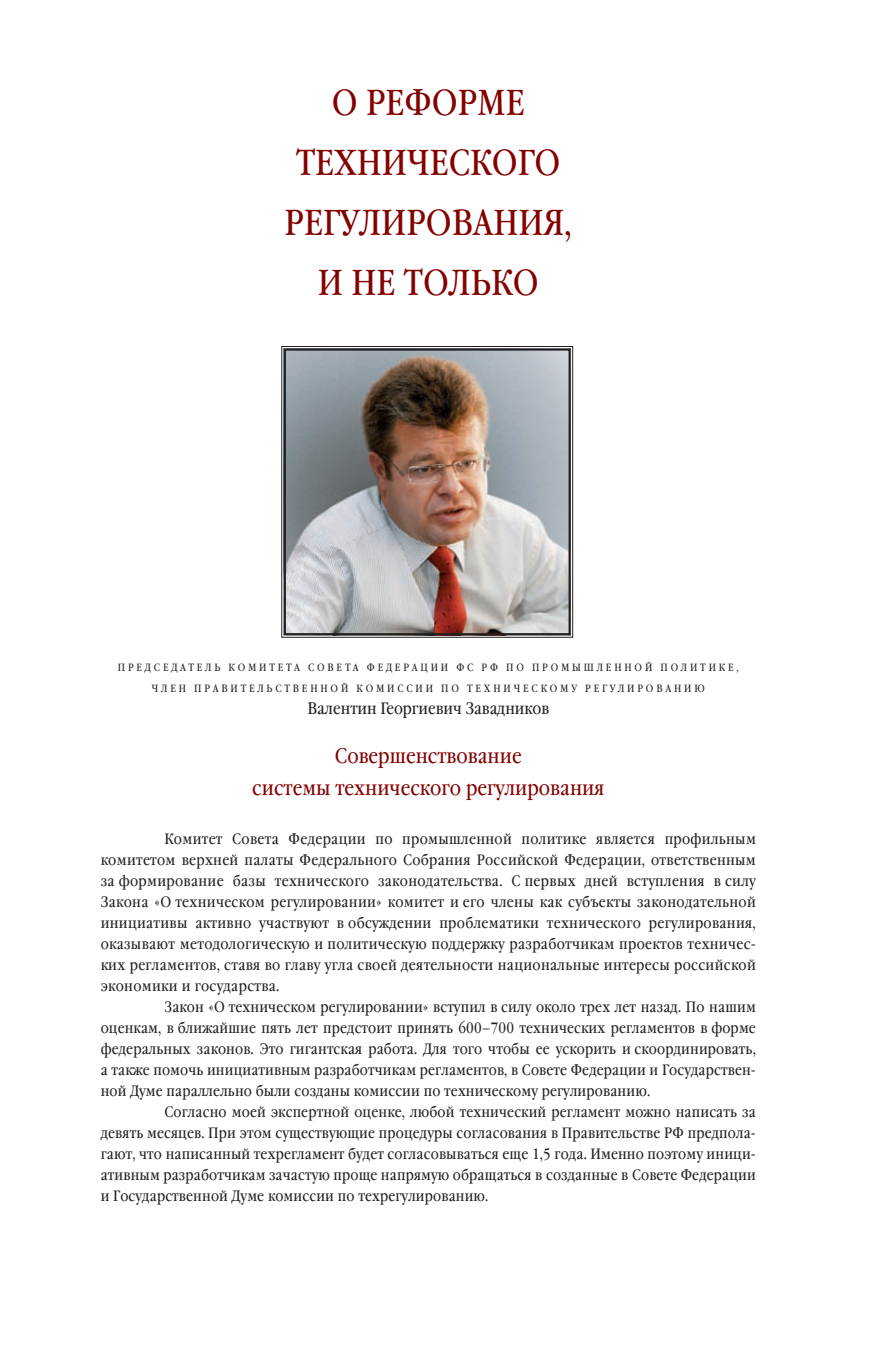
<style>
.page{position:relative;width:891px;height:1359px;background:#fff}
.page>*{position:absolute;margin:0;border:0;box-sizing:border-box;transform-origin:0 0}
.t1{font:36px/60px "Garamond Book Narrow C";color:#840101;text-align:center}
.t2{font:21px/31.8px "Garamond Book Narrow C";color:#840101;text-align:center}
.t3{font:16.5px "Garamond Book Narrow C";color:#231f20}
.t4{font:15px "Garamond Book Narrow C";letter-spacing:.01em;color:#231f20}
.t5{font:10.5px/21px "Garamond Book Narrow C";letter-spacing:.27em;color:#231f20;text-align:center}
</style>
<div class="page">
<img style="left:281px;top:346px;width:292px;height:292px">
<div style="left:284px;top:348px;width:287px;height:287px;border:2px solid #231f20"></div>
<p class="t1" style="left:284px;top:74px;width:289px">О РЕФОРМЕ<br>ТЕХНИЧЕСКОГО<br>РЕГУЛИРОВАНИЯ,<br>И НЕ ТОЛЬКО</p>
<p class="t5" style="left:118px;top:657px;width:622px">ПРЕДСЕДАТЕЛЬ КОМИТЕТА СОВЕТА ФЕДЕРАЦИИ ФС РФ ПО ПРОМЫШЛЕННОЙ ПОЛИТИКЕ,<br>ЧЛЕН ПРАВИТЕЛЬСТВЕННОЙ КОМИССИИ ПО ТЕХНИЧЕСКОМУ РЕГУЛИРОВАНИЮ</p>
<p class="t3" style="left:307px;top:699px;width:243px">Валентин Георгиевич Завадников</p>
<p class="t2" style="left:252px;top:741px;width:353px">Совершенствование<br>системы технического регулирования</p>
<p class="t4" style="left:164px;top:830px;width:593px">Комитет Совета Федерации по промышленной политике является профильным</p>
<p class="t4" style="left:101px;top:851px;width:656px">комитетом верхней палаты Федерального Собрания Российской Федерации, ответственным</p>
<p class="t4" style="left:101px;top:872px;width:656px">за формирование базы технического законодательства. С первых дней вступления в силу</p>
<p class="t4" style="left:101px;top:893px;width:656px">Закона «О техническом регулировании» комитет и его члены как субъекты законодательной</p>
<p class="t4" style="left:101px;top:914px;width:656px">инициативы активно участвуют в обсуждении проблематики технического регулирования,</p>
<p class="t4" style="left:101px;top:935px;width:656px">оказывают методологическую и политическую поддержку разработчикам проектов техничес-</p>
<p class="t4" style="left:101px;top:956px;width:656px">ких регламентов, ставя во главу угла своей деятельности национальные интересы российской</p>
<p class="t4" style="left:101px;top:977px;width:180px">экономики и государства.</p>
<p class="t4" style="left:164px;top:998px;width:592px">Закон «О техническом регулировании» вступил в силу около трех лет назад. По нашим</p>
<p class="t4" style="left:101px;top:1019px;width:656px">оценкам, в ближайшие пять лет предстоит принять 600–700 технических регламентов в форме</p>
<p class="t4" style="left:101px;top:1040px;width:656px">федеральных законов. Это гигантская работа. Для того чтобы ее ускорить и скоординировать,</p>
<p class="t4" style="left:101px;top:1061px;width:656px">а также помочь инициативным разработчикам регламентов, в Совете Федерации и Государствен-</p>
<p class="t4" style="left:101px;top:1082px;width:551px">ной Думе параллельно были созданы комиссии по техническому регулированию.</p>
<p class="t4" style="left:164px;top:1103px;width:593px">Согласно моей экспертной оценке, любой технический регламент можно написать за</p>
<p class="t4" style="left:101px;top:1124px;width:656px">девять месяцев. При этом существующие процедуры согласования в Правительстве РФ предпола-</p>
<p class="t4" style="left:101px;top:1145px;width:656px">гают, что написанный техрегламент будет согласовываться еще 1,5 года. Именно поэтому иници-</p>
<p class="t4" style="left:101px;top:1166px;width:656px">ативным разработчикам зачастую проще напрямую обращаться в созданные в Совете Федерации</p>
<p class="t4" style="left:101px;top:1187px;width:389px">и Государственной Думе комиссии по техрегулированию.</p>
</div>
